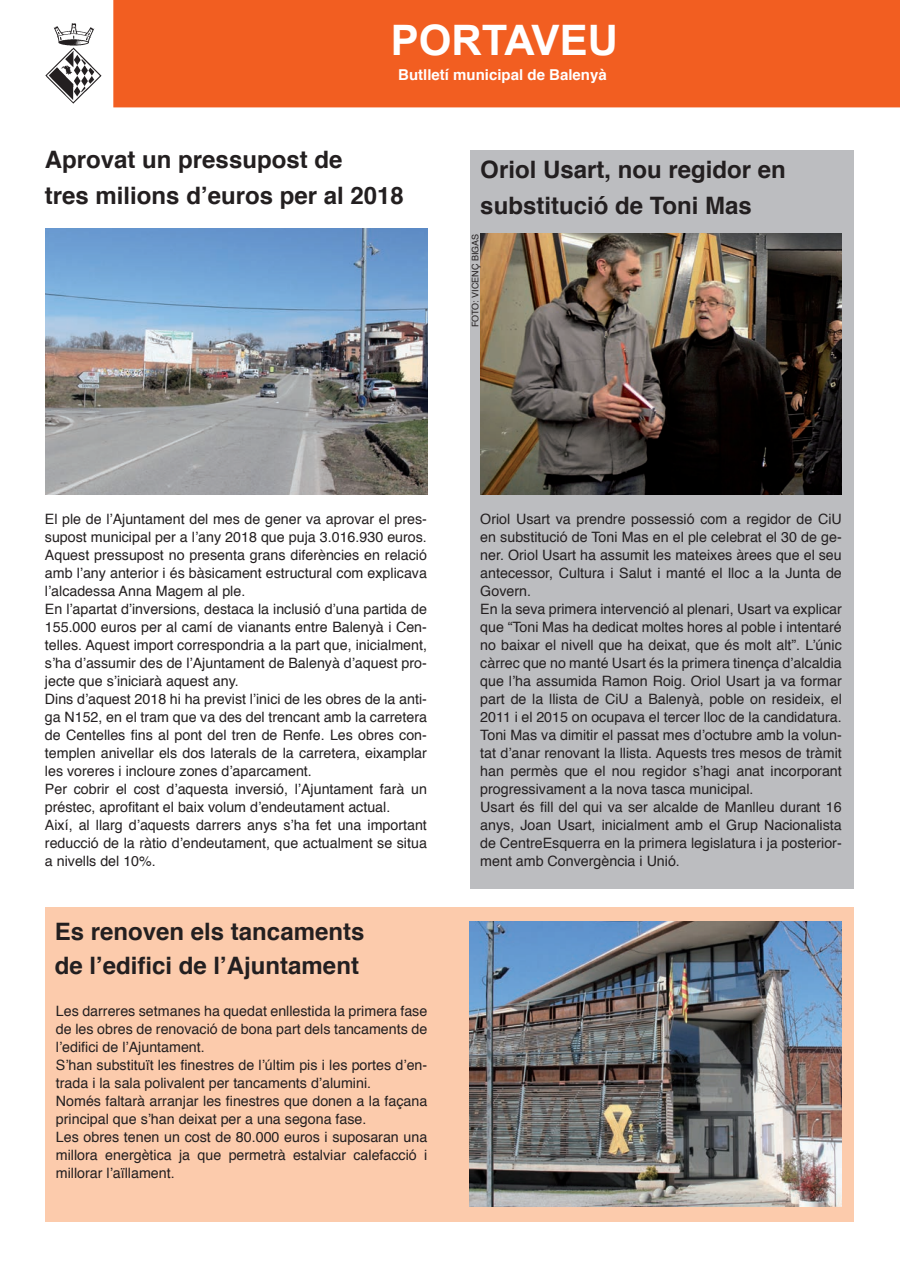
<style>
.page{position:relative;width:900px;height:1272px;background:#fff}
.page>*{position:absolute;margin:0;border:0;box-sizing:border-box;transform-origin:0 0}
.t1{font:700 42px "Arial";color:#fff}
.t2{font:700 24px/36px "Helvetica";color:#231f20}
.t3{font:700 15px "Helvetica";color:#fff}
.t4{font:14.25px/18px "Helvetica";color:#231f20;text-align:justify}
.t5{font:9.15px "Helvetica";color:#231f20}
</style>
<div class="page">
<div style="left:113px;top:0;width:787px;height:107px;background:#f25e21"></div>
<img style="left:45px;top:24px;width:77px;height:80px">
<div style="left:45px;top:907px;width:809px;height:314px;background:#fccbac"></div>
<div style="left:470px;top:150px;width:384px;height:738px;background:#bcbdc0"></div>
<img style="left:480px;top:234px;width:362px;height:260px">
<img style="left:45px;top:228px;width:383px;height:266px">
<img style="left:470px;top:922px;width:372px;height:285px">
<p class="t1" style="left:391px;top:13px;width:229px">PORTAVEU</p>
<p class="t3" style="left:398px;top:63px;width:210px">Butlletí municipal de Balenyà</p>
<p class="t2" style="left:45px;top:142px;width:299px">Aprovat un pressupost de</p>
<p class="t2" style="left:45px;top:178px;width:360px">tres milions d’euros per al 2018</p>
<p class="t2" style="left:480px;top:152px;width:307px">Oriol Usart, nou regidor en substitució de Toni Mas</p>
<p class="t5" style="left:468px;top:327px;width:95px;rotate:-90deg">FOTO: VICENÇ BIGAS</p>
<p class="t4" style="left:45px;top:510px;width:383px">El ple de l’Ajuntament del mes de gener va aprovar el pres&shy;supost municipal per a l’any 2018 que puja 3.016.930 euros.<br>Aquest pressupost no presenta grans diferències en relació amb l’any anterior i és bàsicament estructural com explicava l’alcadessa Anna Magem al ple.</p>
<p class="t4" style="left:45px;top:600px;width:383px">En l’apartat d’inversions, destaca la inclusió d’una partida de 155.000 euros per al camí de vianants entre Balenyà i Cen&shy;telles. Aquest import correspondria a la part que, inicialment, s’ha d’assumir des de l’Ajuntament de Balenyà d’aquest pro&shy;jecte que s’iniciarà aquest any.</p>
<p class="t4" style="left:45px;top:690px;width:383px">Dins d’aquest 2018 hi ha previst l’inici de les obres de la anti&shy;ga N152, en el tram que va des del trencant amb la carretera de Centelles fins al pont del tren de Renfe. Les obres con&shy;templen anivellar els dos laterals de la carretera, eixamplar les voreres i incloure zones d’aparcament.</p>
<p class="t4" style="left:45px;top:780px;width:383px">Per cobrir el cost d’aquesta inversió, l’Ajuntament farà un préstec, aprofitant el baix volum d’endeutament actual.</p>
<p class="t4" style="left:45px;top:816px;width:383px">Així, al llarg d’aquests darrers anys s’ha fet una important reducció de la ràtio d’endeutament, que actualment se situa a nivells del 10%.</p>
<p class="t2" style="left:55px;top:914px;width:311px">Es renoven els tancaments</p>
<p class="t2" style="left:55px;top:948px;width:306px">de l’edifici de l’Ajuntament</p>
<p class="t4" style="left:56px;top:1002px;width:373px">Les darreres setmanes ha quedat enllestida la primera fase de les obres de renovació de bona part dels tancaments de l’edifici de l’Ajuntament.</p>
<p class="t4" style="left:56px;top:1056px;width:373px">S’han substituït les finestres de l’últim pis i les portes d’en&shy;trada i la sala polivalent per tancaments d’alumini.</p>
<p class="t4" style="left:56px;top:1092px;width:373px">Només faltarà arranjar les finestres que donen a la façana principal que s’han deixat per a una segona fase.</p>
<p class="t4" style="left:56px;top:1128px;width:373px">Les obres tenen un cost de 80.000 euros i suposaran una millora energètica ja que permetrà estalviar calefacció i millorar l’aïllament.</p>
<p class="t4" style="left:480px;top:510px;width:363px">Oriol Usart va prendre possessió com a regidor de CiU en substitució de Toni Mas en el ple celebrat el 30 de ge&shy;ner. Oriol Usart ha assumit les mateixes àrees que el seu antecessor, Cultura i Salut i manté el lloc a la Junta de Govern.</p>
<p class="t4" style="left:480px;top:600px;width:363px">En la seva primera intervenció al plenari, Usart va explicar que “Toni Mas ha dedicat moltes hores al poble i intentaré no baixar el nivell que ha deixat, que és molt alt”. L’únic càrrec que no manté Usart és la primera tinença d’alcaldia que l’ha assumida Ramon Roig. Oriol Usart ja va formar part de la llista de CiU a Balenyà, poble on resideix, el 2011 i el 2015 on ocupava el tercer lloc de la candidatura.<br>Toni Mas va dimitir el passat mes d’octubre amb la volun&shy;tat d’anar renovant la llista. Aquests tres mesos de tràmit han permès que el nou regidor s’hagi anat incorporant progressivament a la nova tasca municipal.</p>
<p class="t4" style="left:480px;top:798px;width:363px">Usart és fill del qui va ser alcalde de Manlleu durant 16 anys, Joan Usart, inicialment amb el Grup Nacionalista de CentreEsquerra en la primera legislatura i ja posterior&shy;ment amb Convergència i Unió.</p>
</div>
